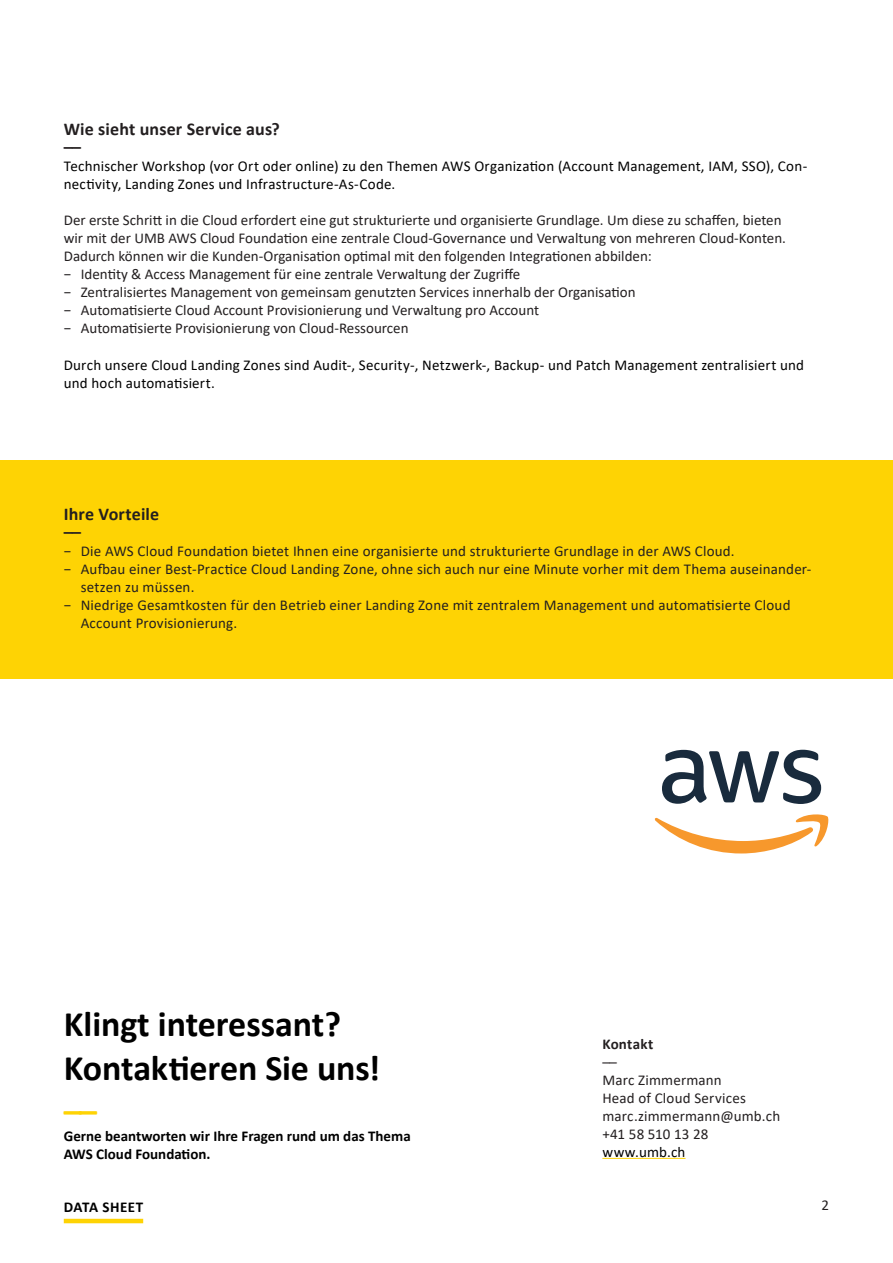
<style>
.page{position:relative;width:893px;height:1263px;background:#fff}
.page>*{position:absolute;margin:0;border:0;box-sizing:border-box;transform-origin:0 0}
.t1{font:700 36px/43.2px "Calibri";letter-spacing:-.005em;color:#000}
.t2{font:700 36px "Calibri";color:#fed304}
.t3{font:700 18px/18px "Calibri";letter-spacing:.01em;color:#231f20}
.t4{font:15px/18px "Calibri";color:#231f20}
.t5{font:15px/18px "Calibri";letter-spacing:.015em;color:#000}
.t6{font:700 15px/18px "Calibri";color:#000}
.t7{font:15px "Calibri";letter-spacing:.015em;color:#000001}
.t8{font:700 15px "Calibri";letter-spacing:.03em;color:#000}
.t9{font:700 15px "Calibri";letter-spacing:.015em;color:#231f20}
</style>
<div class="page">
<hr style="left:64px;top:1219px;width:79px;height:4px;background:#fed304">
<hr style="left:602px;top:1158px;width:83px;height:1px;background:#fed304">
<div style="left:0;top:460px;width:893px;height:218px;background:#fed304"></div>
<svg style="left:662px;top:750px;width:159px;height:54px"></svg>
<svg style="left:654px;top:814px;width:175px;height:39px"></svg>
<p class="t3" style="left:64px;top:119px;width:218px">Wie sieht unser Service aus? ––</p>
<p class="t5" style="left:64px;top:156px;width:745px">Technischer Workshop (vor Ort oder online) zu den Themen AWS Organization (Account Management, IAM, SSO), Con&shy;nectivity, Landing Zones und Infrastructure-As-Code.</p>
<p class="t4" style="left:64px;top:210px;width:724px">Der erste Schritt in die Cloud erfordert eine gut strukturierte und organisierte Grundlage. Um diese zu schaffen, bieten wir mit der UMB AWS Cloud Foundation eine zentrale Cloud-Governance und Verwaltung von mehreren Cloud-Konten.<br>Dadurch können wir die Kunden-Organisation optimal mit den folgenden Integrationen abbilden:<br>− Identity &amp; Access Management für eine zentrale Verwaltung der Zugriffe<br>− Zentralisiertes Management von gemeinsam genutzten Services innerhalb der Organisation<br>− Automatisierte Cloud Account Provisionierung und Verwaltung pro Account<br>− Automatisierte Provisionierung von Cloud-Ressourcen</p>
<p class="t5" style="left:64px;top:355px;width:742px">Durch unsere Cloud Landing Zones sind Audit-, Security-, Netzwerk-, Backup- und Patch Management zentralisiert und und hoch automatisiert.</p>
<p class="t3" style="left:64px;top:505px;width:97px">Ihre Vorteile ––</p>
<p class="t4" style="left:64px;top:541px;width:672px">− Die AWS Cloud Foundation bietet Ihnen eine organisierte und strukturierte Grundlage in der AWS Cloud.</p>
<p class="t4" style="left:64px;top:559px;width:749px">− Aufbau einer Best-Practice Cloud Landing Zone, ohne sich auch nur eine Minute vorher mit dem Thema auseinander-</p>
<p class="t4" style="left:81px;top:577px;width:115px">setzen zu müssen.</p>
<p class="t4" style="left:64px;top:595px;width:728px">− Niedrige Gesamtkosten für den Betrieb einer Landing Zone mit zentralem Management und automatisierte Cloud</p>
<p class="t4" style="left:81px;top:613px;width:158px">Account Provisionierung.</p>
<h1 class="t1" style="left:64px;top:1002px;width:318px">Klingt interessant?<br>Kontaktieren Sie uns!</h1>
<h1 class="t2" style="left:64px;top:1085px;width:35px">––</h1>
<p class="t6" style="left:64px;top:1127px;width:348px">Gerne beantworten wir Ihre Fragen rund um das Thema<br>AWS Cloud Foundation.</p>
<p class="t9" style="left:602px;top:1033px;width:52px">Kontakt</p>
<p class="t4" style="left:602px;top:1052px;width:179px">––<br>Marc Zimmermann<br>Head of Cloud Services marc.zimmermann@umb.ch +41 58 510 13 28</p>
<p class="t7" style="left:602px;top:1141px;width:85px">www.umb.ch</p>
<p class="t8" style="left:64px;top:1196px;width:81px">DATA SHEET</p>
<p class="t4" style="left:822px;top:1196px;width:9px">2</p>
</div>
